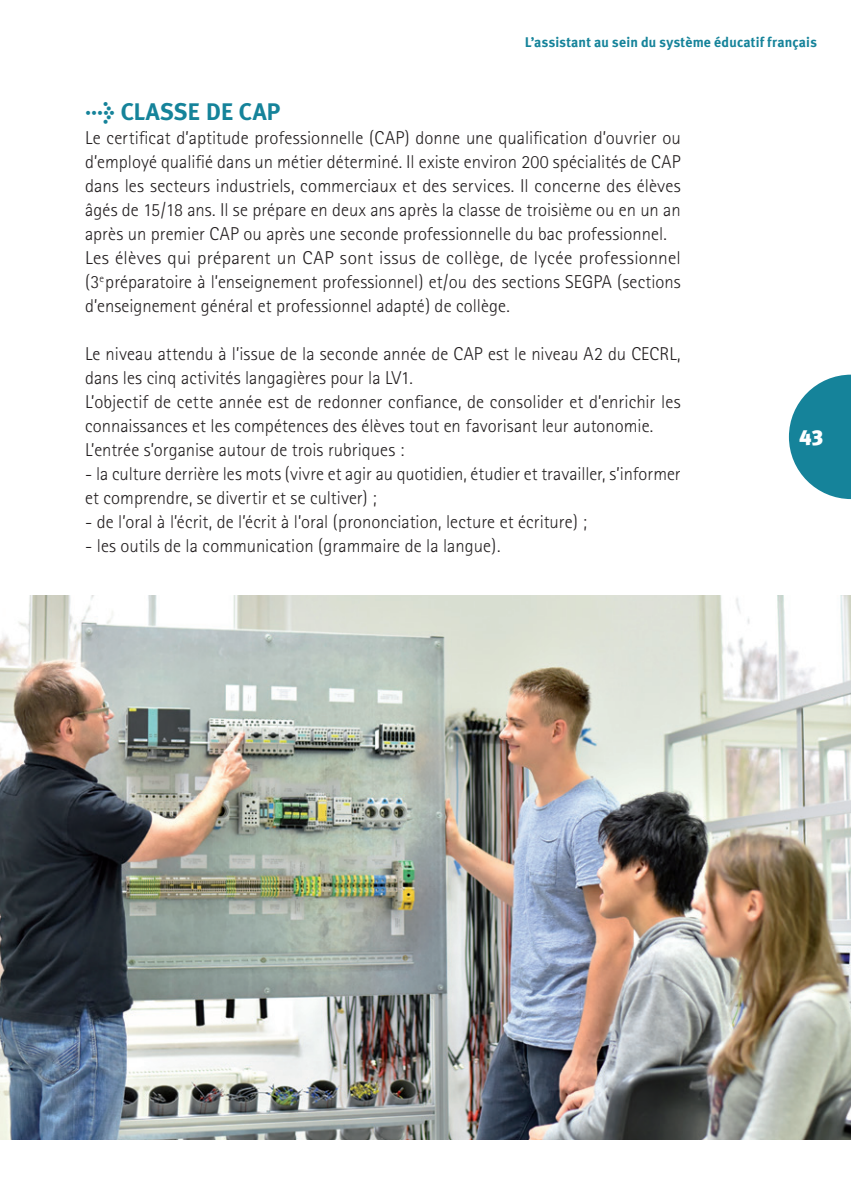
<style>
.page{position:relative;width:851px;height:1191px;background:#fff}
.page>*{position:absolute;margin:0;border:0;box-sizing:border-box;transform-origin:0 0}
.ttr2{font:700 24px "Meta Plus Lining";letter-spacing:-.01em;color:#15839a}
.t1{font:900 22px "Meta Plus Lining";color:#fff}
.txt_courant{font:300 18.6px/24px "Rotis Sans Serif";letter-spacing:.005em;color:#231f20}
.txt_courant-2{font:300 18.6px/24px "Rotis Sans Serif";letter-spacing:.005em;color:#231f20;text-align:justify;scale:1.04 1}
.t2{font:700 14px "Meta Plus Lining";letter-spacing:.015em;color:#15839a}
</style>
<div class="page">
<svg style="left:788px;top:374px;width:62px;height:126px"></svg>
<img style="left:0;top:595px;width:850px;height:544px">
<p class="t2" style="left:524px;top:34px;width:293px">L’assistant au sein du système éducatif français</p>
<p class="ttr2" style="left:85px;top:98px;width:197px">&gt; CLASSE DE CAP</p>
<p class="txt_courant" style="left:85px;top:126px;width:597px;text-align:justify">Le certificat d’aptitude professionnelle (CAP) donne une qualification d’ouvrier ou d’employé qualifié dans un métier déterminé. Il existe environ 200 spécialités de CAP dans les secteurs industriels, commerciaux et des services. Il concerne des élèves âgés de 15/18 ans. Il se prépare en deux ans après la classe de troisième ou en un an après un premier CAP ou après une seconde professionnelle du bac professionnel.</p>
<p class="txt_courant-2" style="left:85px;top:246px;width:574px">Les élèves qui préparent un CAP sont issus de collège, de lycée professionnel (3<sup>e</sup>préparatoire à l’enseignement professionnel) et/ou des sections SEGPA (sections d’enseignement général et professionnel adapté) de collège.</p>
<p class="txt_courant" style="left:85px;top:342px;width:597px">Le niveau attendu à l’issue de la seconde année de CAP est le niveau A2 du CECRL, dans les cinq activités langagières pour la LV1.</p>
<p class="txt_courant" style="left:85px;top:390px;width:597px">L’objectif de cette année est de redonner confiance, de consolider et d’enrichir les connaissances et les compétences des élèves tout en favorisant leur autonomie.</p>
<p class="txt_courant" style="left:85px;top:438px;width:320px">L’entrée s’organise autour de trois rubriques :</p>
<p class="txt_courant" style="left:85px;top:462px;width:597px">- la culture derrière les mots (vivre et agir au quotidien, étudier et travailler, s’informer et comprendre, se divertir et se cultiver) ;</p>
<p class="txt_courant" style="left:85px;top:510px;width:503px">- de l’oral à l’écrit, de l’écrit à l’oral (prononciation, lecture et écriture) ;</p>
<p class="txt_courant" style="left:85px;top:534px;width:417px">- les outils de la communication (grammaire de la langue).</p>
<p class="t1" style="left:798px;top:425px;width:26px">43</p>
</div>
